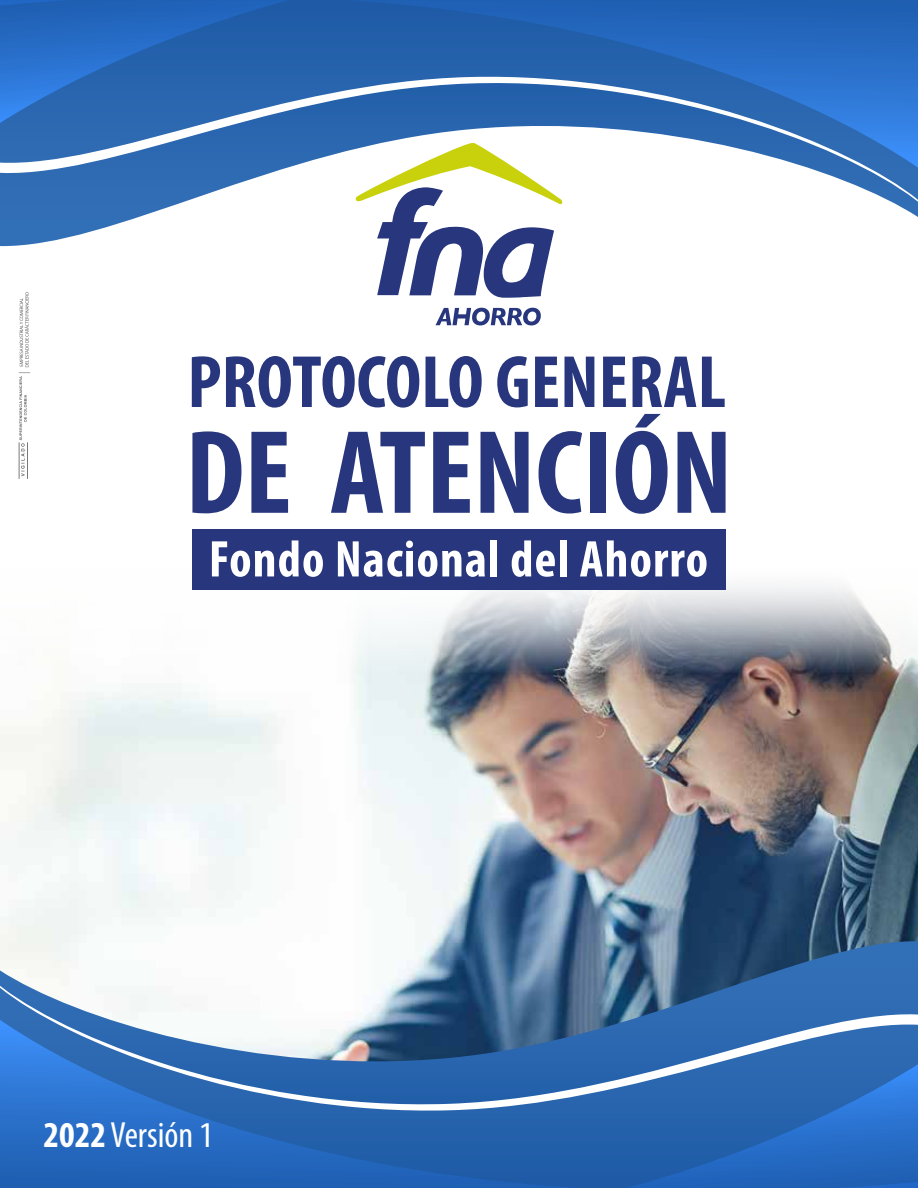
<style>
.page{position:relative;width:918px;height:1188px;background:#fff}
.page>*{position:absolute;margin:0;border:0;box-sizing:border-box;transform-origin:0 0}
.t1{font:700 condensed 120.15px "Myriad Pro";color:#27367d}
.t2{font:700 condensed 74.7px "Myriad Pro";color:#27367d}
.t3{font:700 condensed 52.05px "Myriad Pro";letter-spacing:.02em;color:#fff}
.t4{font:condensed 36.6px "Myriad Pro";color:#fff}
.s1{font-weight:700}
</style>
<div class="page">
<img style="left:0;top:673px;width:918px;height:268px">
<svg style="left:353px;top:562px;width:565px;height:111px"></svg>
<div style="left:192px;top:530px;width:533px;height:60px;background:#27367d"></div>
<svg style="left:0;top:941px;width:918px;height:37px"></svg>
<svg style="left:0;top:978px;width:918px;height:10px"></svg>
<svg style="left:0;top:988px;width:918px;height:7px"></svg>
<svg style="left:0;top:995px;width:918px;height:193px;background:#4177b9"></svg>
<svg style="left:0;top:210px;width:918px;height:37px"></svg>
<svg style="left:0;top:200px;width:918px;height:10px"></svg>
<svg style="left:0;top:192px;width:918px;height:8px"></svg>
<svg style="left:0;top:0;width:918px;height:192px;background:#477dc0"></svg>
<svg style="left:19px;top:292px;width:11px;height:187px"></svg>
<svg style="left:436px;top:308px;width:105px;height:17px"></svg>
<svg style="left:354px;top:143px;width:210px;height:155px"></svg>
<h2 class="t2" style="left:187px;top:335px;width:540px">PROTOCOLO GENERAL</h2>
<h1 class="t1" style="left:185px;top:398px;width:549px">DE ATENCIÓN</h1>
<p class="t3" style="left:209px;top:527px;width:501px">Fondo Nacional del Ahorro</p>
<p class="t4" style="left:44px;top:1112px;width:171px"><span class="s1">2022</span> Versión 1</p>
</div>
